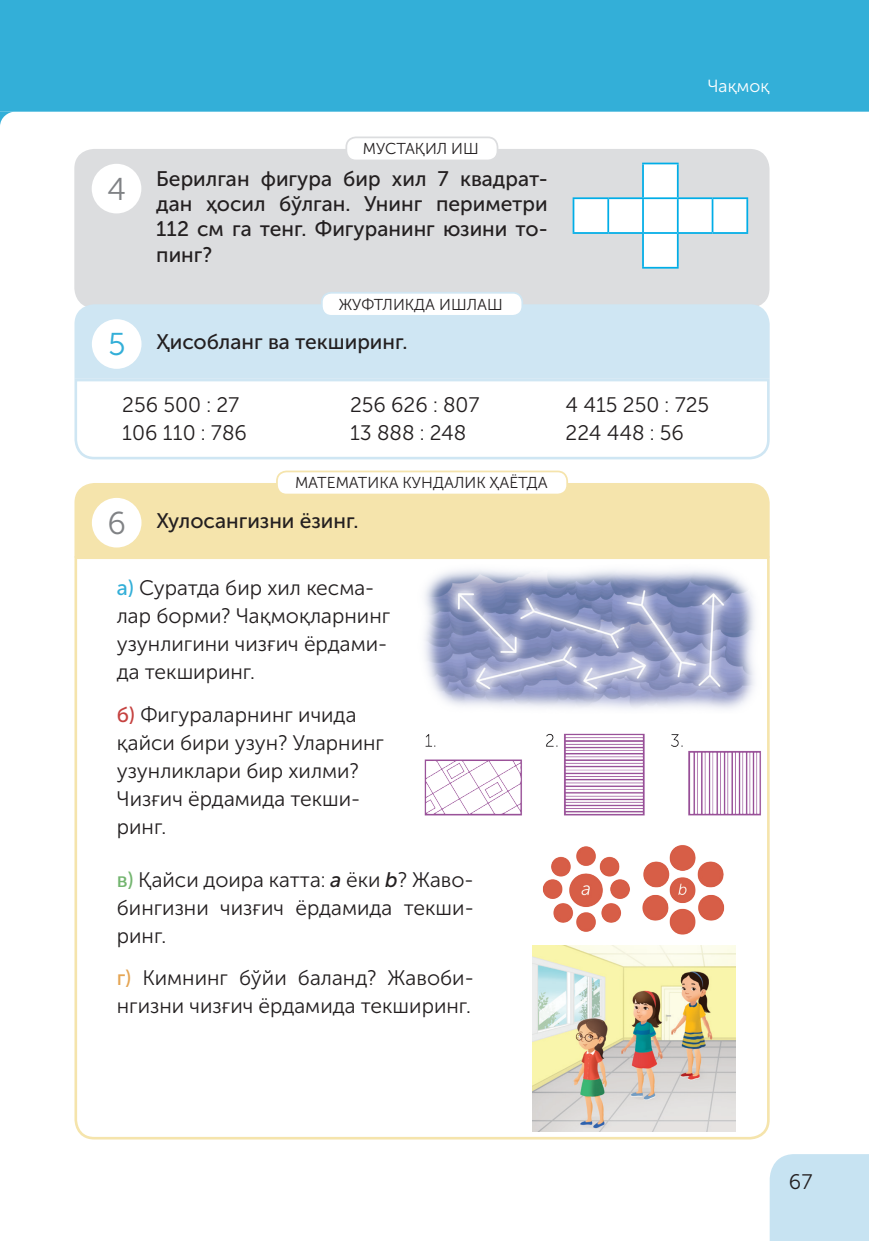
<style>
.page{position:relative;width:869px;height:1241px;background:#fff}
.page>*{position:absolute;margin:0;border:0;box-sizing:border-box;transform-origin:0 0}
.t1{font:31.5px "Museo Sans Cyrl 300";color:#808285}
.t2{font:21px/28px "Museo Sans Cyrl 300";color:#231f20}
.t3{font:21px/25.2px "Museo Sans Cyrl 500";color:#231f20;text-align:justify}
.t4{font:17.5px "Museo Sans Cyrl 300";color:#fff}
.t5{font:15.75px "Museo Sans Cyrl 300";color:#231f20}
.s1{font-family:"Museo Sans Cyrl 300";font-size:31.5px;color:#33afd8}
.s2{font-family:"Museo Sans Cyrl 500";color:#33afd8}
.s3{font-family:"Museo Sans Cyrl 500";color:#c54240}
.s4{font-family:"Museo Sans Cyrl 500";color:#73b56f}
.s5{font-family:"Museo Sans Cyrl 500";font-style:italic}
.s6{font-family:"Museo Sans Cyrl 500";color:#e5a553}
</style>
<div class="page">
<div style="left:0;top:0;width:868px;height:112px;background:#33afd8"></div>
<div style="left:769px;top:1154px;width:99px;height:86px;background:#c7e3f2"></div>
<svg style="left:0;top:111px;width:15px;height:14px"></svg>
<div style="left:74px;top:149px;width:695px;height:159px;background:#dcdddf;border-radius:20px"></div>
<div style="left:92px;top:164px;width:49px;height:49px;background:#fff;border-radius:50%"></div>
<div style="left:346px;top:137px;width:151px;height:23px;background:#fff;border-radius:10px"></div>
<div style="left:345px;top:136px;width:153px;height:25px;border:2px solid #dcdddf;border-radius:10px"></div>
<div style="left:74px;top:304px;width:695px;height:73px;background:#cfe6f3"></div>
<svg style="left:74px;top:377px;width:696px;height:83px"></svg>
<div style="left:92px;top:319px;width:49px;height:50px;background:#fff;border-radius:50%"></div>
<div style="left:322px;top:293px;width:200px;height:23px;background:#fff;border-radius:10px"></div>
<div style="left:321px;top:292px;width:202px;height:25px;border:2px solid #cfe6f3;border-radius:10px"></div>
<div style="left:74px;top:483px;width:695px;height:72px;background:#f5e4ac"></div>
<svg style="left:74px;top:555px;width:696px;height:585px"></svg>
<div style="left:92px;top:498px;width:49px;height:49px;background:#fff;border-radius:50%"></div>
<div style="left:277px;top:471px;width:290px;height:23px;background:#fff;border-radius:10px"></div>
<div style="left:276px;top:470px;width:292px;height:25px;border:2px solid #f5e4ac;border-radius:10px"></div>
<svg style="left:574px;top:163px;width:172px;height:105px"></svg>
<hr style="left:572px;top:197px;width:36px;height:2px;background:#00ade7">
<hr style="left:572px;top:199px;width:2px;height:33px;background:#00ade7">
<hr style="left:608px;top:197px;width:34px;height:2px;background:#00ade7">
<hr style="left:607px;top:199px;width:2px;height:33px;background:#00ade7">
<hr style="left:677px;top:197px;width:35px;height:2px;background:#00ade7">
<hr style="left:712px;top:197px;width:35px;height:2px;background:#00ade7">
<hr style="left:746px;top:199px;width:1px;height:33px;background:#00ade7">
<hr style="left:572px;top:232px;width:36px;height:2px;background:#00ade7">
<hr style="left:608px;top:232px;width:34px;height:2px;background:#00ade7">
<hr style="left:677px;top:232px;width:35px;height:2px;background:#00ade7">
<hr style="left:712px;top:232px;width:35px;height:2px;background:#00ade7">
<hr style="left:641px;top:163px;width:37px;height:1px;background:#00ade7">
<hr style="left:641px;top:164px;width:2px;height:33px;background:#00ade7">
<hr style="left:676px;top:164px;width:2px;height:33px;background:#00ade7">
<hr style="left:642px;top:197px;width:35px;height:2px;background:#00ade7">
<hr style="left:641px;top:199px;width:2px;height:33px;background:#00ade7">
<hr style="left:676px;top:199px;width:2px;height:33px;background:#00ade7">
<hr style="left:711px;top:199px;width:2px;height:33px;background:#00ade7">
<hr style="left:642px;top:232px;width:35px;height:2px;background:#00ade7">
<hr style="left:641px;top:234px;width:2px;height:33px;background:#00ade7">
<hr style="left:676px;top:234px;width:2px;height:33px;background:#00ade7">
<hr style="left:641px;top:267px;width:37px;height:1px;background:#00ade7">
<img style="left:416px;top:723px;width:346px;height:104px">
<img style="left:640px;top:833px;width:103px;height:112px">
<img style="left:416px;top:561px;width:346px;height:152px">
<img style="left:542px;top:845px;width:91px;height:89px">
<img style="left:532px;top:945px;width:202px;height:186px">
<h1 class="t1" style="left:107px;top:172px;width:20px">4</h1>
<p class="t5" style="left:362px;top:140px;width:117px">МУСТАҚИЛ ИШ</p>
<p class="t3" style="left:156px;top:166px;width:393px">Берилган фигура бир хил 7 квадрат&shy;дан ҳосил бўлган. Унинг периметри 112 см га тенг. Фигуранинг юзини то&shy;пинг?</p>
<p class="t5" style="left:339px;top:296px;width:25px">Жуфтликда</p>
<p class="t5" style="left:439px;top:296px;width:14px">ишлаш</p>
<p class="t3" style="left:108px;top:329px;width:301px"><span class="s1">5</span> Ҳисобланг ва текширинг.</p>
<p class="t4" style="left:707px;top:76px;width:63px">Чақмоқ</p>
<p class="t2" style="left:122px;top:391px;width:118px">256 500 : 27</p>
<p class="t2" style="left:350px;top:391px;width:131px">256 626 : 807</p>
<p class="t2" style="left:565px;top:391px;width:145px">4 415 250 : 725</p>
<p class="t2" style="left:122px;top:419px;width:126px">106 110 : 786</p>
<p class="t2" style="left:350px;top:419px;width:118px">13 888 : 248</p>
<p class="t2" style="left:565px;top:419px;width:120px">224 448 : 56</p>
<h1 class="t1" style="left:107px;top:505px;width:20px">6</h1>
<p class="t5" style="left:295px;top:474px;width:254px">МАТЕМАТИКА КУНДАЛИК ҲАЁТДА</p>
<p class="t3" style="left:156px;top:508px;width:204px">Хулосангизни ёзинг.</p>
<p class="t2" style="left:117px;top:573px;width:275px"><span class="s2">a)</span> Суратда бир хил кесма&shy;лар борми? Чақмоқларнинг узунлигини чизғич ёрдами&shy;да текширинг.</p>
<p class="t2" style="left:117px;top:700px;width:269px"><span class="s3">б)</span> Фигураларнинг ичида қайси бири узун? Уларнинг узунликлари бир хилми?<br>Чизғич ёрдамида текши&shy;ринг.</p>
<p class="t2" style="left:117px;top:865px;width:358px;text-align:justify"><span class="s4">в)</span> Қайси доира катта: <span class="s5">a</span> ёки <span class="s5">b</span>? Жаво&shy;бингизни чизғич ёрдамида текши&shy;ринг.</p>
<p class="t2" style="left:117px;top:964px;width:355px"><span class="s6">г)</span> Кимнинг бўйи баланд? Жавоби&shy;нгизни чизғич ёрдамида текширинг.</p>
<p class="t2" style="left:788px;top:1167px;width:25px">67</p>
</div>
